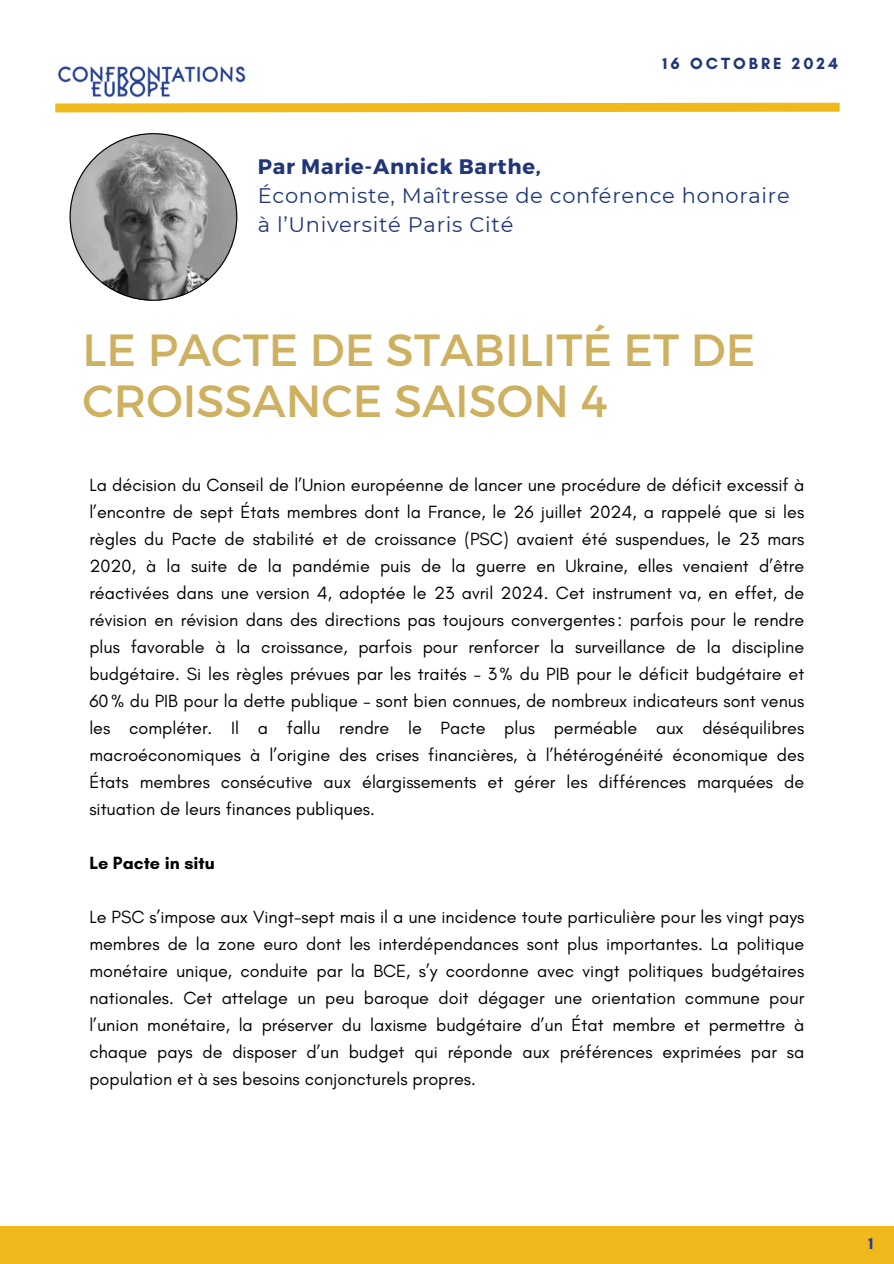
<style>
.page{position:relative;width:894px;height:1264px;background:#fff}
.page>*{position:absolute;margin:0;border:0;box-sizing:border-box;transform-origin:0 0}
.t1{font:45px/50.7px "Montserrat";color:#cdb161}
.t2{font:21px/29.2px "Montserrat";letter-spacing:.035em;color:#203679}
.t3{font:700 21px "Montserrat";letter-spacing:.035em;color:#203679}
.t4{font:18px/27px "Glacial Indifference";color:#000;text-align:justify}
.t5{font:700 18px "Glacial Indifference";color:#000}
.t6{font:700 16.5px "Glacial Indifference";letter-spacing:.185em;color:#203679}
.t7{font:700 16.5px "Glacial Indifference";color:#303a99}
</style>
<div class="page">
<svg style="left:260px;top:102px;width:580px;height:11px;background:#f1c545"></svg>
<div style="left:0;top:1226px;width:893px;height:37px;background:#efb91c"></div>
<img style="left:55px;top:66px;width:205px;height:47px">
<svg style="left:70px;top:133px;width:167px;height:168px"></svg>
<p class="t6" style="left:662px;top:53px;width:177px">16 OCTOBRE 2024</p>
<p class="t3" style="left:258px;top:154px;width:284px">Par Marie-Annick Barthe,</p>
<p class="t2" style="left:258px;top:180px;width:533px">Économiste, Maîtresse de conférence honoraire à l’Université Paris Cité</p>
<h1 class="t1" style="left:82px;top:325px;width:674px">LE PACTE DE STABILITÉ ET DE<br>CROISSANCE SAISON 4</h1>
<p class="t4" style="left:89px;top:471px;width:716px">La décision du Conseil de l’Union européenne de lancer une procédure de déficit excessif à l’encontre de sept États membres dont la France, le 26 juillet 2024, a rappelé que si les règles du Pacte de stabilité et de croissance (PSC) avaient été suspendues, le 23 mars 2020, à la suite de la pandémie puis de la guerre en Ukraine, elles venaient d’être réactivées dans une version 4, adoptée le 23 avril 2024. Cet instrument va, en effet, de révision en révision dans des directions pas toujours convergentes : parfois pour le rendre plus favorable à la croissance, parfois pour renforcer la surveillance de la discipline budgétaire. Si les règles prévues par les traités – 3 % du PIB pour le déficit budgétaire et 60 % du PIB pour la dette publique – sont bien connues, de nombreux indicateurs sont venus les compléter. Il a fallu rendre le Pacte plus perméable aux déséquilibres macroéconomiques à l’origine des crises financières, à l’hétérogénéité économique des États membres consécutive aux élargissements et gérer les différences marquées de situation de leurs finances publiques.</p>
<p class="t5" style="left:89px;top:851px;width:127px">Le Pacte in situ</p>
<p class="t4" style="left:89px;top:903px;width:716px">Le PSC s’impose aux Vingt-sept mais il a une incidence toute particulière pour les vingt pays membres de la zone euro dont les interdépendances sont plus importantes. La politique monétaire unique, conduite par la BCE, s’y coordonne avec vingt politiques budgétaires nationales. Cet attelage un peu baroque doit dégager une orientation commune pour l’union monétaire, la préserver du laxisme budgétaire d’un État membre et permettre à chaque pays de disposer d’un budget qui réponde aux préférences exprimées par sa population et à ses besoins conjoncturels propres.</p>
<p class="t7" style="left:868px;top:1232px;width:6px">1</p>
</div>
